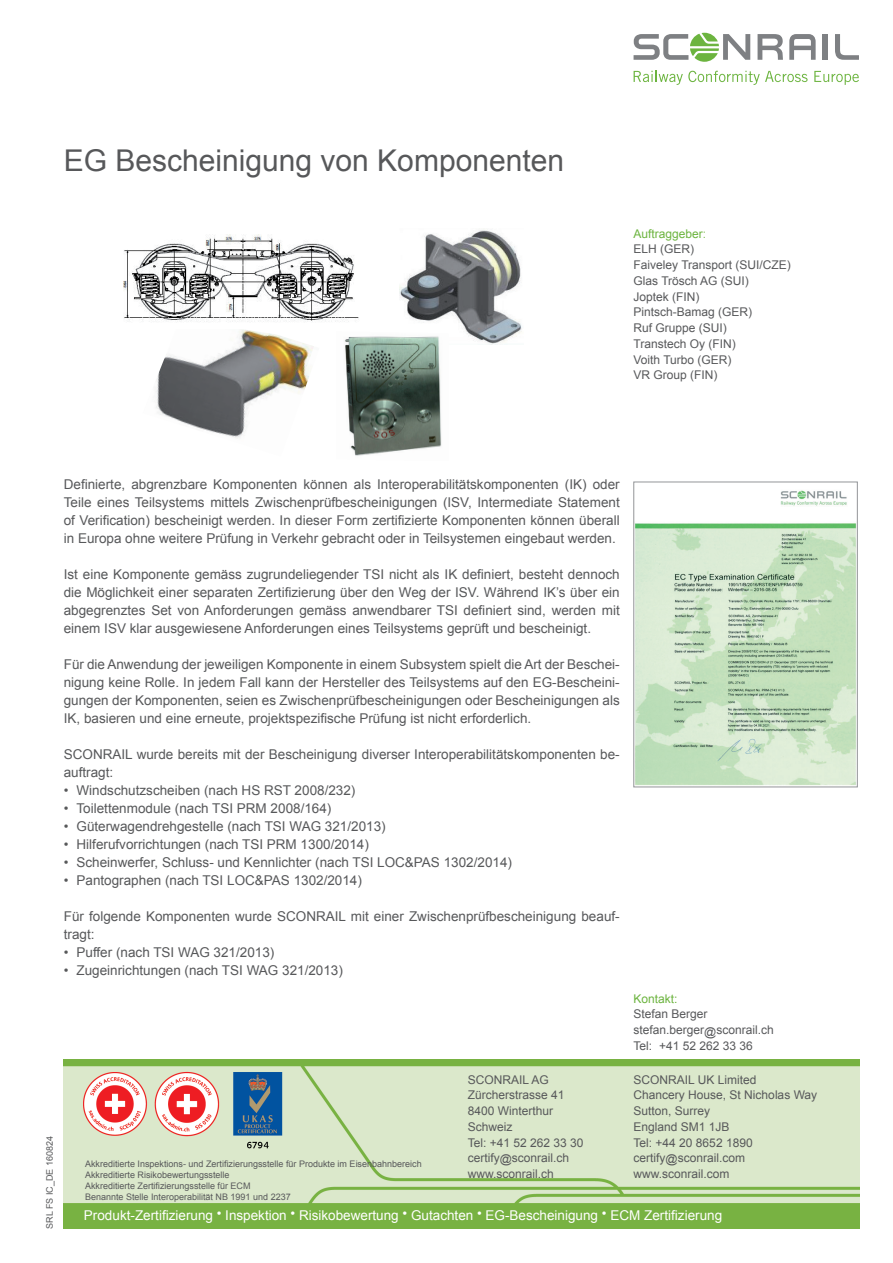
<style>
.page{position:relative;width:893px;height:1263px;background:#fff}
.page>*{position:absolute;margin:0;border:0;box-sizing:border-box;transform-origin:0 0}
.t1{font:30px "Arial";color:#57585a}
.t2{font:13.5px/18px "Arial";color:#57585a;text-align:justify}
.t3{font:13.5px "Arial";color:#fff}
.t4{font:12px/15.8px "Arial";color:#57585a}
.t5{font:9px/11.2px "Arial";color:#57585a}
.s1{color:#6cb43f}
.s2{color:#89c05e}
</style>
<div class="page">
<img style="left:64px;top:1059px;width:795px;height:170px">
<div style="left:823px;top:34px;width:5px;height:26px;background:#7e8083"></div>
<svg style="left:835px;top:34px;width:24px;height:26px"></svg>
<svg style="left:789px;top:34px;width:27px;height:26px"></svg>
<svg style="left:757px;top:34px;width:26px;height:26px"></svg>
<svg style="left:634px;top:33px;width:116px;height:29px"></svg>
<svg style="left:634px;top:71px;width:174px;height:14px"></svg>
<svg style="left:814px;top:71px;width:45px;height:14px"></svg>
<img style="left:636px;top:490px;width:219px;height:295px">
<div style="left:634px;top:482px;width:223px;height:305px;border:1px solid #939598"></div>
<img style="left:399px;top:230px;width:123px;height:115px">
<img style="left:156px;top:330px;width:158px;height:109px">
<img style="left:123px;top:234px;width:236px;height:88px">
<img style="left:344px;top:331px;width:105px;height:125px">
<p class="t1" style="left:64px;top:140px;width:502px">EG Bescheinigung von Komponenten</p>
<p class="t4" style="left:634px;top:226px;width:159px"><span class="s1">Auftraggeber</span><span class="s2">:<br></span>ELH (GER)<br>Faiveley Transport (SUI/CZE)<br>Glas Trösch AG (SUI)<br>Joptek (FIN)<br>Pintsch-Bamag (GER)<br>Ruf Gruppe (SUI)<br>Transtech Oy (FIN)<br>Voith Turbo (GER)<br>VR Group (FIN)</p>
<p class="t2" style="left:64px;top:476px;width:557px">Definierte, abgrenzbare Komponenten können als Interoperabilitätskomponenten (IK) oder Teile eines Teilsystems mittels Zwischenprüfbescheinigungen (ISV, Intermediate Statement of Verification) bescheinigt werden. In dieser Form zertifizierte Komponenten können überall in Europa ohne weitere Prüfung in Verkehr gebracht oder in Teilsystemen eingebaut werden.</p>
<p class="t2" style="left:64px;top:566px;width:557px">Ist eine Komponente gemäss zugrundeliegender TSI nicht als IK definiert, besteht dennoch die Möglichkeit einer separaten Zertifizierung über den Weg der ISV. Während IK’s über ein abgegrenztes Set von Anforderungen gemäss anwendbarer TSI definiert sind, werden mit einem ISV klar ausgewiesene Anforderungen eines Teilsystems geprüft und bescheinigt.</p>
<p class="t2" style="left:64px;top:656px;width:557px">Für die Anwendung der jeweiligen Komponente in einem Subsystem spielt die Art der Beschei&shy;nigung keine Rolle. In jedem Fall kann der Hersteller des Teilsystems auf den EG-Bescheini&shy;gungen der Komponenten, seien es Zwischenprüfbescheinigungen oder Bescheinigungen als IK, basieren und eine erneute, projektspezifische Prüfung ist nicht erforderlich.</p>
<p class="t2" style="left:64px;top:746px;width:557px">SCONRAIL wurde bereits mit der Bescheinigung diverser Interoperabilitätskomponenten be&shy;auftragt:</p>
<p class="t2" style="left:64px;top:782px;width:293px">• Windschutzscheiben (nach HS RST 2008/232)</p>
<p class="t2" style="left:64px;top:800px;width:269px">• Toilettenmodule (nach TSI PRM 2008/164)</p>
<p class="t2" style="left:64px;top:818px;width:323px">• Güterwagendrehgestelle (nach TSI WAG 321/2013)</p>
<p class="t2" style="left:64px;top:836px;width:307px">• Hilferufvorrichtungen (nach TSI PRM 1300/2014)</p>
<p class="t2" style="left:64px;top:854px;width:450px">• Scheinwerfer, Schluss- und Kennlichter (nach TSI LOC&amp;PAS 1302/2014)</p>
<p class="t2" style="left:64px;top:872px;width:300px">• Pantographen (nach TSI LOC&amp;PAS 1302/2014)</p>
<p class="t2" style="left:64px;top:908px;width:557px">Für folgende Komponenten wurde SCONRAIL mit einer Zwischenprüfbescheinigung beauf&shy;tragt:</p>
<p class="t2" style="left:64px;top:944px;width:212px">• Puffer (nach TSI WAG 321/2013)</p>
<p class="t2" style="left:64px;top:962px;width:281px">• Zugeinrichtungen (nach TSI WAG 321/2013)</p>
<p class="t4" style="left:634px;top:991px;width:142px"><span class="s1">Kontakt:<br></span>Stefan Berger stefan.berger@sconrail.ch<br>Tel: +41 52 262 33 36</p>
<p class="t5" style="left:44px;top:1229px;width:94px;rotate:-90deg">SRL FS IC_DE 160824</p>
<p class="t4" style="left:468px;top:1071px;width:117px">SCONRAIL AG<br>Zürcherstrasse 41<br>8400 Winterthur<br>Schweiz<br>Tel: +41 52 262 33 30 certify@sconrail.ch www.sconrail.ch</p>
<p class="t4" style="left:634px;top:1071px;width:185px">SCONRAIL UK Limited<br>Chancery House, St Nicholas Way<br>Sutton, Surrey<br>England SM1 1JB<br>Tel: +44 20 8652 1890 certify@sconrail.com www.sconrail.com</p>
<p class="t5" style="left:85px;top:1158px;width:338px">Akkreditierte Inspektions- und Zertifizierungsstelle für Produkte im Eisenbahnbereich Akkreditierte Risikobewertungsstelle<br>Akkreditierte Zertifizierungsstelle für ECM<br>Benannte Stelle Interoperabilität NB 1991 und 2237</p>
<p class="t3" style="left:84px;top:1206px;width:640px">Produkt-Zertifizierung • Inspektion • Risikobewertung • Gutachten • EG-Bescheinigung • ECM Zertifizierung</p>
</div>
